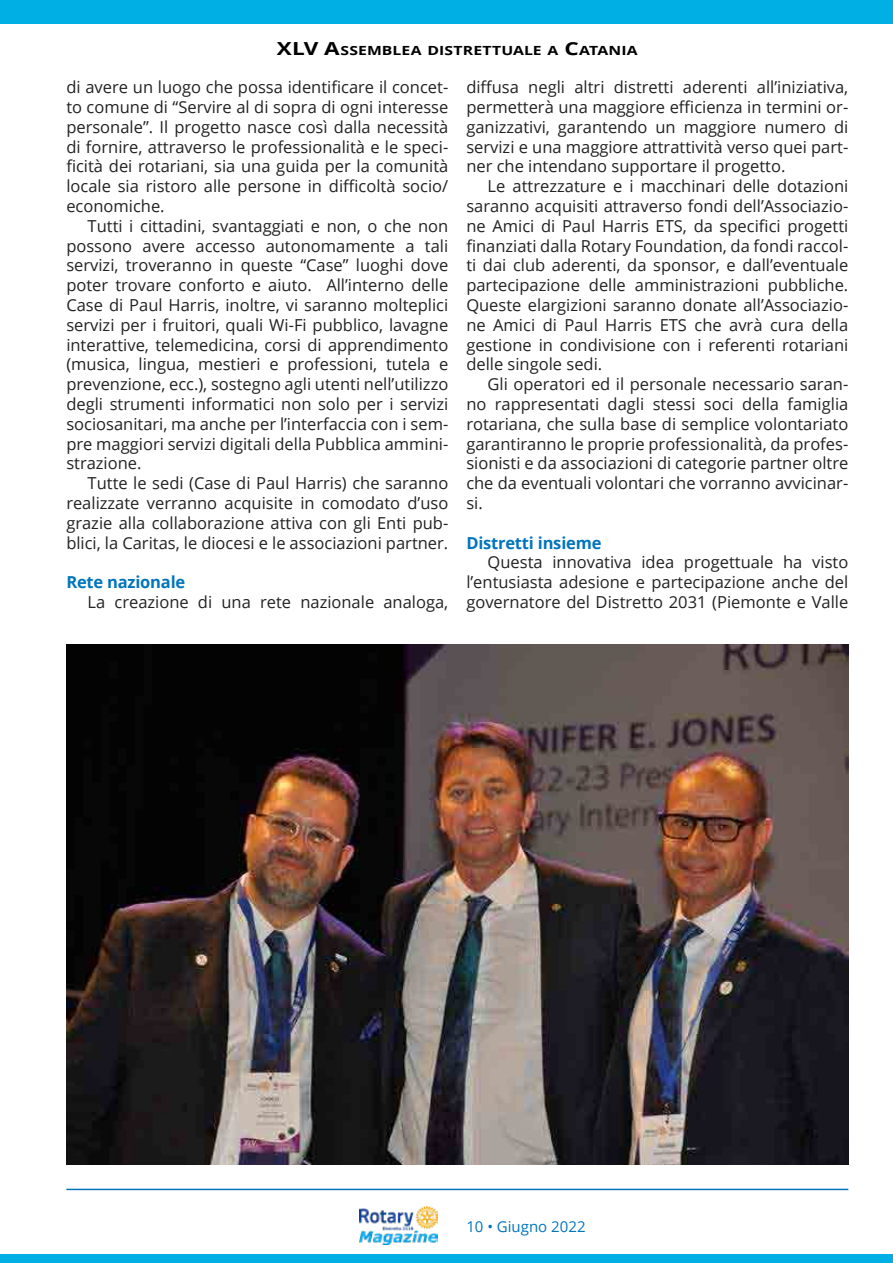
<style>
.page{position:relative;width:893px;height:1263px;background:#fff}
.page>*{position:absolute;margin:0;border:0;box-sizing:border-box;transform-origin:0 0}
.t1{font:16.5px/19.8px "Open Sans";color:#222}
.t2{font:700 16.5px "Open Sans";letter-spacing:-.01em;color:#0075be}
.t3{font:15px "Open Sans";color:#0075be}
.t4{font:700 12.6px "Open Sans";letter-spacing:.005em;color:#000;scale:1.25 1}
.s1{font-size:18px}
.s2{font-weight:700;color:#0075be}
</style>
<div class="page">
<img style="left:359px;top:1206px;width:78px;height:39px">
<hr style="left:66px;top:1189px;width:782px;height:1px;background:#0075be">
<div style="left:0;top:1254px;width:893px;height:9px;background:#00afe3"></div>
<div style="left:0;top:0;width:893px;height:23px;background:#00afe3"></div>
<img style="left:66px;top:645px;width:782px;height:519px">
<p class="t4" style="left:277px;top:42px;width:290px"><span class="s1">XLV A</span>SSEMBLEA DISTRETTUALE A <span class="s1">C</span>ATANIA</p>
<p class="t1" style="left:66px;top:77px;width:383px">di avere un luogo che possa identificare il concet-</p>
<p class="t1" style="left:66px;top:97px;width:383px">to comune di “Servire al di sopra di ogni interesse</p>
<p class="t1" style="left:66px;top:116px;width:383px">personale”. Il progetto nasce così dalla necessità</p>
<p class="t1" style="left:66px;top:136px;width:383px">di fornire, attraverso le professionalità e le speci-</p>
<p class="t1" style="left:66px;top:156px;width:383px">ficità dei rotariani, sia una guida per la comunità</p>
<p class="t1" style="left:66px;top:176px;width:383px">locale sia ristoro alle persone in difficoltà socio/</p>
<p class="t1" style="left:66px;top:196px;width:100px">economiche.</p>
<p class="t1" style="left:88px;top:215px;width:362px">Tutti i cittadini, svantaggiati e non, o che non</p>
<p class="t1" style="left:66px;top:235px;width:383px">possono avere accesso autonomamente a tali</p>
<p class="t1" style="left:66px;top:255px;width:383px">servizi, troveranno in queste “Case” luoghi dove</p>
<p class="t1" style="left:66px;top:275px;width:383px">poter trovare conforto e aiuto. All’interno delle</p>
<p class="t1" style="left:66px;top:295px;width:383px">Case di Paul Harris, inoltre, vi saranno molteplici</p>
<p class="t1" style="left:66px;top:314px;width:383px">servizi per i fruitori, quali Wi-Fi pubblico, lavagne</p>
<p class="t1" style="left:66px;top:334px;width:383px">interattive, telemedicina, corsi di apprendimento</p>
<p class="t1" style="left:66px;top:354px;width:383px">(musica, lingua, mestieri e professioni, tutela e</p>
<p class="t1" style="left:66px;top:374px;width:383px">prevenzione, ecc.), sostegno agli utenti nell’utilizzo</p>
<p class="t1" style="left:66px;top:394px;width:383px">degli strumenti informatici non solo per i servizi</p>
<p class="t1" style="left:66px;top:413px;width:383px">sociosanitari, ma anche per l’interfaccia con i sem-</p>
<p class="t1" style="left:66px;top:433px;width:383px">pre maggiori servizi digitali della Pubblica ammini-</p>
<p class="t1" style="left:66px;top:453px;width:77px">strazione.</p>
<p class="t1" style="left:88px;top:473px;width:362px">Tutte le sedi (Case di Paul Harris) che saranno</p>
<p class="t1" style="left:66px;top:493px;width:383px">realizzate verranno acquisite in comodato d’uso</p>
<p class="t1" style="left:66px;top:512px;width:383px">grazie alla collaborazione attiva con gli Enti pub-</p>
<p class="t1" style="left:66px;top:532px;width:383px">blici, la Caritas, le diocesi e le associazioni partner.</p>
<p class="t1" style="left:88px;top:572px;width:362px;text-indent:-21px"><span class="s2">Rete nazionale<br></span>La creazione di una rete nazionale analoga,</p>
<p class="t1" style="left:466px;top:77px;width:383px">diffusa negli altri distretti aderenti all’iniziativa,</p>
<p class="t1" style="left:466px;top:97px;width:383px">permetterà una maggiore efficienza in termini or-</p>
<p class="t1" style="left:466px;top:116px;width:383px">ganizzativi, garantendo un maggiore numero di</p>
<p class="t1" style="left:466px;top:136px;width:383px">servizi e una maggiore attrattività verso quei part-</p>
<p class="t1" style="left:466px;top:156px;width:321px">ner che intendano supportare il progetto.</p>
<p class="t1" style="left:488px;top:176px;width:362px">Le attrezzature e i macchinari delle dotazioni</p>
<p class="t1" style="left:466px;top:196px;width:383px">saranno acquisiti attraverso fondi dell’Associazio-</p>
<p class="t1" style="left:466px;top:215px;width:383px">ne Amici di Paul Harris ETS, da specifici progetti</p>
<p class="t1" style="left:466px;top:235px;width:383px">finanziati dalla Rotary Foundation, da fondi raccol-</p>
<p class="t1" style="left:466px;top:255px;width:384px">ti dai club aderenti, da sponsor, e dall’eventuale</p>
<p class="t1" style="left:466px;top:275px;width:383px">partecipazione delle amministrazioni pubbliche.</p>
<p class="t1" style="left:466px;top:295px;width:383px">Queste elargizioni saranno donate all’Associazio-</p>
<p class="t1" style="left:466px;top:314px;width:383px">ne Amici di Paul Harris ETS che avrà cura della</p>
<p class="t1" style="left:466px;top:334px;width:383px">gestione in condivisione con i referenti rotariani</p>
<p class="t1" style="left:466px;top:354px;width:137px">delle singole sedi.</p>
<p class="t1" style="left:488px;top:374px;width:362px">Gli operatori ed il personale necessario saran-</p>
<p class="t1" style="left:466px;top:394px;width:383px">no rappresentati dagli stessi soci della famiglia</p>
<p class="t1" style="left:466px;top:413px;width:383px">rotariana, che sulla base di semplice volontariato</p>
<p class="t1" style="left:466px;top:433px;width:383px">garantiranno le proprie professionalità, da profes-</p>
<p class="t1" style="left:466px;top:453px;width:383px">sionisti e da associazioni di categorie partner oltre</p>
<p class="t1" style="left:466px;top:473px;width:383px">che da eventuali volontari che vorranno avvicinar-</p>
<p class="t1" style="left:466px;top:493px;width:18px">si.</p>
<p class="t2" style="left:466px;top:531px;width:137px">Distretti insieme</p>
<p class="t1" style="left:488px;top:552px;width:362px">Questa innovativa idea progettuale ha visto</p>
<p class="t1" style="left:466px;top:572px;width:383px">l’entusiasta adesione e partecipazione anche del</p>
<p class="t1" style="left:466px;top:592px;width:383px">governatore del Distretto 2031 (Piemonte e Valle</p>
<p class="t3" style="left:466px;top:1216px;width:121px">10 • Giugno 2022</p>
</div>
